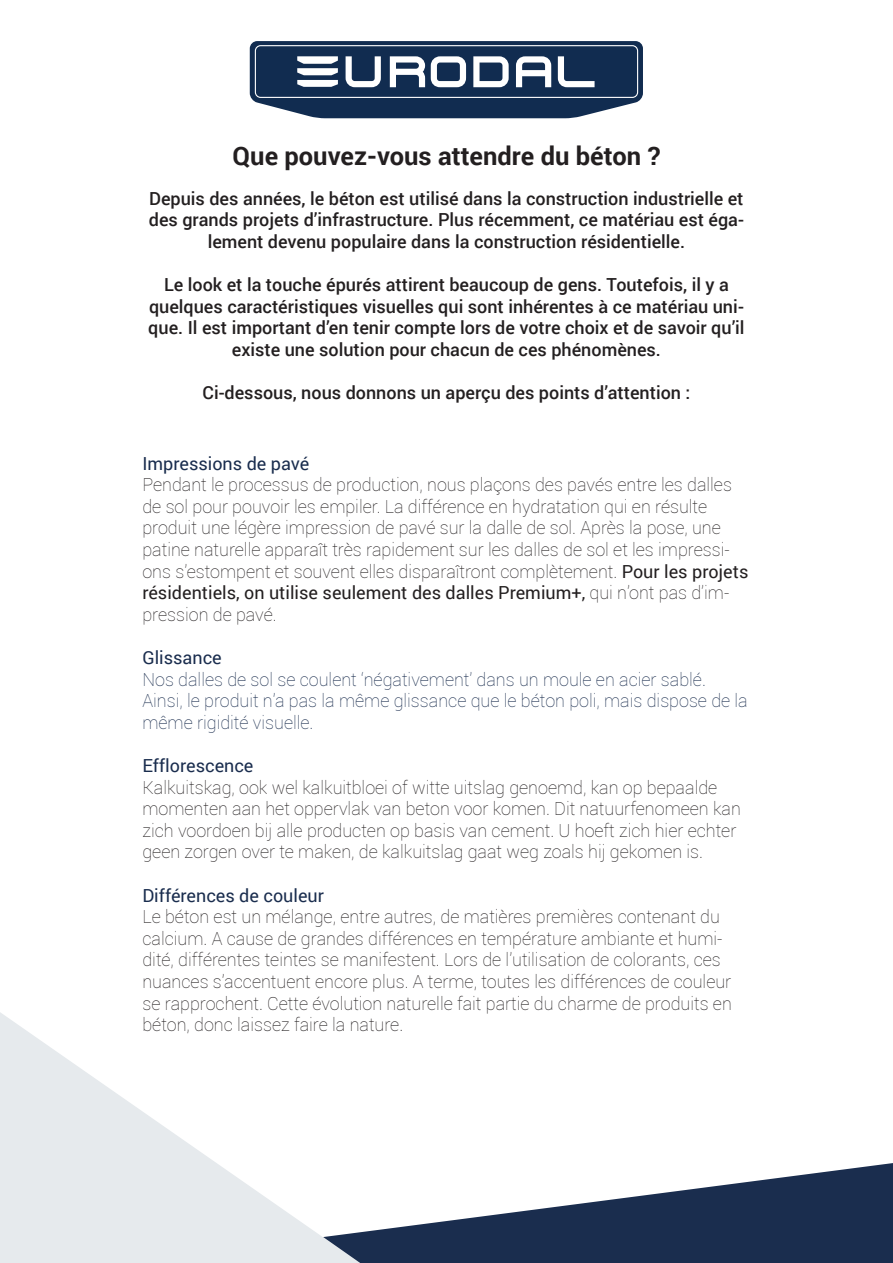
<style>
.page{position:relative;width:893px;height:1263px;background:#fff}
.page>*{position:absolute;margin:0;border:0;box-sizing:border-box;transform-origin:0 0}
.t1{font:700 25.5px "Roboto";color:#231f20}
.t2{font:100 18px/21.6px "Roboto";color:#231f20}
.t3{font:500 18px/21.6px "Roboto";color:#231f20;text-align:center}
.t4{font:100 18px/21.6px "Roboto";color:#1a2d4e}
.t5{font:18px "Roboto";color:#1a2d4e}
.s1{font-weight:400}
</style>
<div class="page">
<svg style="left:250px;top:41px;width:393px;height:77px"></svg>
<div style="left:255px;top:45px;width:383px;height:53px;border:1px solid #fff;border-radius:5px"></div>
<svg style="left:0;top:1012px;width:323px;height:251px;fill:#e6eaed"></svg>
<svg style="left:323px;top:1163px;width:570px;height:100px;fill:#1a2d4e"></svg>
<p class="t1" style="left:232px;top:138px;width:429px">Que pouvez-vous attendre du béton ?</p>
<p class="t3" style="left:149px;top:187px;width:597px">Depuis des années, le béton est utilisé dans la construction industrielle et des grands projets d’infrastructure. Plus récemment, ce matériau est éga&shy;lement devenu populaire dans la construction résidentielle.</p>
<p class="t3" style="left:148px;top:273px;width:598px">Le look et la touche épurés attirent beaucoup de gens. Toutefois, il y a quelques caractéristiques visuelles qui sont inhérentes à ce matériau uni&shy;que. Il est important d’en tenir compte lors de votre choix et de savoir qu’il existe une solution pour chacun de ces phénomènes.</p>
<p class="t3" style="left:203px;top:381px;width:489px">Ci-dessous, nous donnons un aperçu des points d’attention :</p>
<p class="t5" style="left:142px;top:451px;width:168px">Impressions de pavé</p>
<p class="t2" style="left:142px;top:473px;width:607px">Pendant le processus de production, nous plaçons des pavés entre les dalles de sol pour pouvoir les empiler. La différence en hydratation qui en résulte produit une légère impression de pavé sur la dalle de sol. Après la pose, une patine naturelle apparaît très rapidement sur les dalles de sol et les impressi&shy;ons s’estompent et souvent elles disparaîtront complètement. <span class="s1">Pour les projets résidentiels, on utilise seulement des dalles Premium+,</span> qui n’ont pas d’im&shy;pression de pavé.</p>
<p class="t5" style="left:142px;top:645px;width:81px">Glissance</p>
<p class="t4" style="left:142px;top:668px;width:607px">Nos dalles de sol se coulent ‘négativement’ dans un moule en acier sablé.<br>Ainsi, le produit n’a pas la même glissance que le béton poli, mais dispose de la même rigidité visuelle.</p>
<p class="t5" style="left:142px;top:753px;width:113px">Efflorescence</p>
<p class="t2" style="left:142px;top:776px;width:600px">Kalkuitskag, ook wel kalkuitbloei of witte uitslag genoemd, kan op bepaalde momenten aan het oppervlak van beton voor komen. Dit natuurfenomeen kan zich voordoen bij alle producten op basis van cement. U hoeft zich hier echter geen zorgen over te maken, de kalkuitslag gaat weg zoals hij gekomen is.</p>
<p class="t5" style="left:142px;top:883px;width:183px">Différences de couleur</p>
<p class="t2" style="left:142px;top:905px;width:591px">Le béton est un mélange, entre autres, de matières premières contenant du calcium. A cause de grandes différences en température ambiante et humi&shy;dité, différentes teintes se manifestent. Lors de l’utilisation de colorants, ces nuances s’accentuent encore plus. A terme, toutes les différences de couleur se rapprochent. Cette évolution naturelle fait partie du charme de produits en béton, donc laissez faire la nature.</p>
</div>
